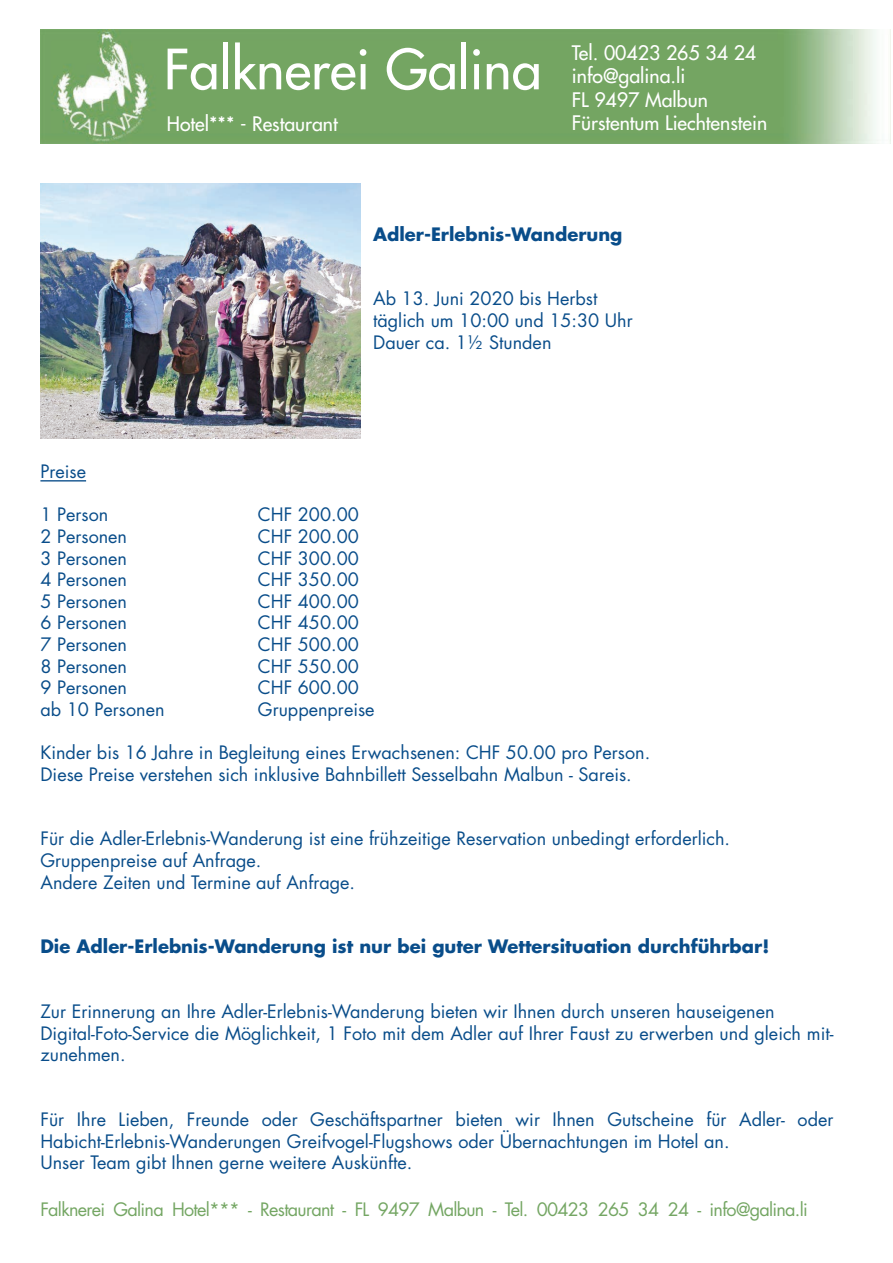
<style>
.page{position:relative;width:893px;height:1263px;background:#fff}
.page>*{position:absolute;margin:0;border:0;box-sizing:border-box;transform-origin:0 0}
.t1{font:54px "Futura";color:#fff}
.t2{font:19.5px/23.4px "Futura";color:#fff}
.t3{font:18px/21.6px "Futura";color:#094d8a}
.t4{font:700 18px "Futura";color:#094d8a}
.t5{font:18px "Futura";letter-spacing:-.04em;color:#74a663}
</style>
<div class="page">
<img style="left:40px;top:30px;width:851px;height:113px">
<hr style="left:40px;top:480px;width:46px;height:1px;background:#094d8a">
<img style="left:40px;top:183px;width:320px;height:256px">
<h1 class="t1" style="left:164px;top:34px;width:379px">Falknerei Galina</h1>
<p class="t2" style="left:167px;top:112px;width:172px">Hotel*** - Restaurant</p>
<p class="t2" style="left:572px;top:41px;width:197px">Tel. 00423 265 34 24 info@galina.li<br>FL 9497 Malbun<br>Fürstentum Liechtenstein</p>
<p class="t4" style="left:373px;top:221px;width:251px">Adler-Erlebnis-Wanderung</p>
<p class="t3" style="left:373px;top:288px;width:261px">Ab 13. Juni 2020 bis Herbst täglich um 10:00 und 15:30 Uhr<br>Dauer ca. 1½ Stunden</p>
<p class="t3" style="left:40px;top:460px;width:47px">Preise</p>
<p class="t3" style="left:40px;top:504px;width:69px">1 Person</p>
<p class="t3" style="left:258px;top:504px;width:102px">CHF 200.00</p>
<p class="t3" style="left:40px;top:525px;width:88px">2 Personen</p>
<p class="t3" style="left:258px;top:525px;width:102px">CHF 200.00</p>
<p class="t3" style="left:40px;top:547px;width:88px">3 Personen</p>
<p class="t3" style="left:258px;top:547px;width:102px">CHF 300.00</p>
<p class="t3" style="left:40px;top:568px;width:88px">4 Personen</p>
<p class="t3" style="left:258px;top:568px;width:102px">CHF 350.00</p>
<p class="t3" style="left:40px;top:590px;width:88px">5 Personen</p>
<p class="t3" style="left:258px;top:590px;width:102px">CHF 400.00</p>
<p class="t3" style="left:40px;top:612px;width:88px">6 Personen</p>
<p class="t3" style="left:258px;top:612px;width:102px">CHF 450.00</p>
<p class="t3" style="left:40px;top:633px;width:88px">7 Personen</p>
<p class="t3" style="left:258px;top:633px;width:102px">CHF 500.00</p>
<p class="t3" style="left:40px;top:655px;width:88px">8 Personen</p>
<p class="t3" style="left:258px;top:655px;width:102px">CHF 550.00</p>
<p class="t3" style="left:40px;top:676px;width:88px">9 Personen</p>
<p class="t3" style="left:258px;top:676px;width:102px">CHF 600.00</p>
<p class="t3" style="left:40px;top:698px;width:126px">ab 10 Personen</p>
<p class="t3" style="left:258px;top:698px;width:118px">Gruppenpreise</p>
<p class="t3" style="left:40px;top:741px;width:611px">Kinder bis 16 Jahre in Begleitung eines Erwachsenen: CHF 50.00 pro Person.<br>Diese Preise verstehen sich inklusive Bahnbillett Sesselbahn Malbun - Sareis.</p>
<p class="t3" style="left:40px;top:828px;width:691px">Für die Adler-Erlebnis-Wanderung ist eine frühzeitige Reservation unbedingt erforderlich.<br>Gruppenpreise auf Anfrage.<br>Andere Zeiten und Termine auf Anfrage.</p>
<p class="t4" style="left:40px;top:934px;width:730px">Die Adler-Erlebnis-Wanderung ist nur bei guter Wettersituation durchführbar!</p>
<p class="t3" style="left:40px;top:1000px;width:794px">Zur Erinnerung an Ihre Adler-Erlebnis-Wanderung bieten wir Ihnen durch unseren hauseigenen<br>Digital-Foto-Service die Möglichkeit, 1 Foto mit dem Adler auf Ihrer Faust zu erwerben und gleich mit&shy;zunehmen.</p>
<p class="t3" style="left:40px;top:1108px;width:794px">Für Ihre Lieben, Freunde oder Geschäftspartner bieten wir Ihnen Gutscheine für Adler- oder<br>Habicht-Erlebnis-Wanderungen Greifvogel-Flugshows oder Übernachtungen im Hotel an.<br>Unser Team gibt Ihnen gerne weitere Auskünfte.</p>
<p class="t5" style="left:40px;top:1197px;width:769px">Falknerei Galina Hotel*** - Restaurant - FL 9497 Malbun - Tel. 00423 265 34 24 - info@galina.li</p>
</div>
